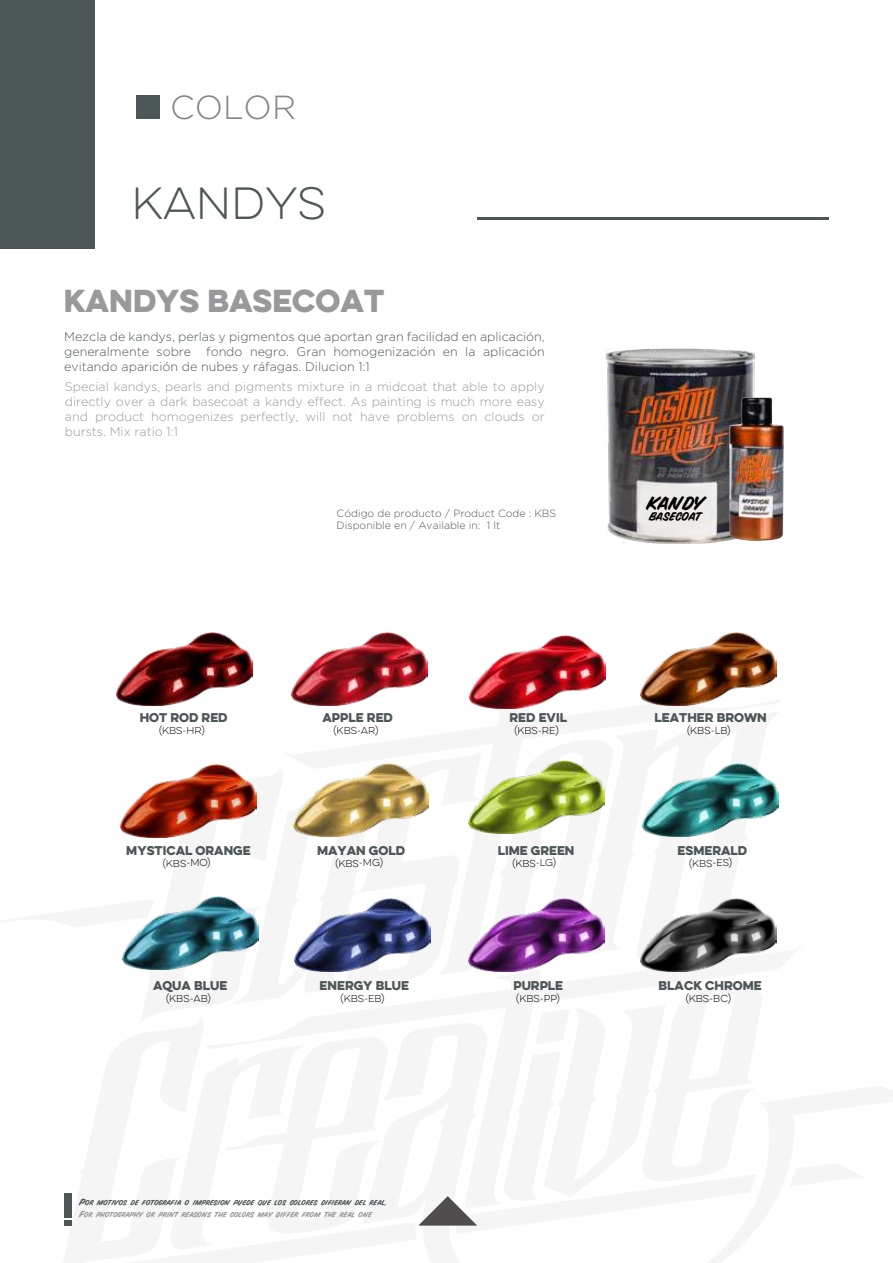
<style>
.page{position:relative;width:893px;height:1263px;background:#fff}
.page>*{position:absolute;margin:0;border:0;box-sizing:border-box;transform-origin:0 0}
.t1{font:100 40.5px "Eveleth Clean";color:#4e5758}
.t2{font:300 33.3px "Gotham";color:#848484}
.t3{font:28.5px "Eveleth Clean";color:#99989b}
.t4{font:14.55px "Snyder Speed Brush";color:#000}
.t5{font:300 12.45px/15px "Gotham";color:#99989b;text-align:justify}
.t6{font:300 12.45px/15px "Gotham";color:#4e5758;text-align:justify}
.t7{font:11.4px "Eveleth Clean";color:#4e5758}
.t8{font:300 10.5px/12.6px "Gotham";color:#4e5758}
.t9{font:9.15px "Snyder Speed Brush";color:#000}
.t10{font:100 9px "Eveleth Clean";color:#000}
.t11{font:7.35px "Snyder Speed Brush";letter-spacing:.01em;color:#4e5758}
.t12{font:7.35px "Snyder Speed Brush";letter-spacing:.01em;color:#99989b}
</style>
<div class="page">
<div style="left:0;top:0;width:94px;height:249px;background:#4e5758"></div>
<svg style="left:419px;top:1196px;width:58px;height:29px"></svg>
<div style="left:137px;top:96px;width:23px;height:23px;background:#4e5758"></div>
<hr style="left:477px;top:217px;width:352px;height:2px;background:#4e5758">
<img style="left:605px;top:348px;width:149px;height:196px">
<img style="left:640px;top:632px;width:136px;height:73px">
<img style="left:117px;top:632px;width:136px;height:73px">
<img style="left:469px;top:898px;width:135px;height:74px">
<img style="left:295px;top:898px;width:136px;height:74px">
<img style="left:122px;top:896px;width:136px;height:73px">
<img style="left:291px;top:632px;width:136px;height:73px">
<img style="left:642px;top:763px;width:136px;height:74px">
<img style="left:640px;top:898px;width:136px;height:74px">
<img style="left:293px;top:763px;width:136px;height:73px">
<img style="left:470px;top:635px;width:135px;height:73px">
<img style="left:121px;top:764px;width:135px;height:73px">
<img style="left:469px;top:760px;width:135px;height:74px">
<img style="left:729px;top:398px;width:55px;height:143px">
<div style="left:64px;top:1193px;width:8px;height:24px;background:#4e5758"></div>
<div style="left:64px;top:1220px;width:8px;height:6px;background:#4e5758"></div>
<h2 class="t2" style="left:170px;top:89px;width:128px">COLOR</h2>
<h1 class="t1" style="left:132px;top:176px;width:196px">KANDYS</h1>
<h3 class="t3" style="left:64px;top:279px;width:322px">KANDYS BASECOAT</h3>
<p class="t6" style="left:64px;top:329px;width:482px">Mezcla de kandys, perlas y pigmentos que aportan gran facilidad en aplicación, generalmente sobre fondo negro. Gran homogenización en la aplicación evitando aparición de nubes y ráfagas. Dilucion 1:1</p>
<p class="t5" style="left:65px;top:379px;width:481px">Special kandys, pearls and pigments mixture in a midcoat that able to apply directly over a dark basecoat a kandy effect. As painting is much more easy and product homogenizes perfectly, will not have problems on clouds or bursts. Mix ratio 1:1</p>
<p class="t8" style="left:337px;top:506px;width:221px">Código de producto / Product Code : KBS<br>Disponible en / Available in: 1 lt</p>
<p class="t4" style="left:647px;top:495px;width:59px">KANDY</p>
<p class="t9" style="left:649px;top:511px;width:54px">BASECOAT</p>
<p class="t7" style="left:140px;top:709px;width:89px">HOT ROD RED</p>
<p class="t10" style="left:159px;top:724px;width:47px">(KBS-HR)</p>
<p class="t7" style="left:323px;top:709px;width:72px">APPLE RED</p>
<p class="t10" style="left:334px;top:724px;width:46px">(KBS-AR)</p>
<p class="t7" style="left:510px;top:709px;width:59px">RED EVIL</p>
<p class="t10" style="left:514px;top:724px;width:46px">(KBS-RE)</p>
<p class="t7" style="left:655px;top:709px;width:114px">LEATHER BROWN</p>
<p class="t10" style="left:687px;top:724px;width:45px">(KBS-LB)</p>
<p class="t7" style="left:126px;top:841px;width:126px">MYSTICAL ORANGE</p>
<p class="t10" style="left:163px;top:857px;width:49px">(KBS-MO)</p>
<p class="t7" style="left:317px;top:841px;width:90px">MAYAN GOLD</p>
<p class="t10" style="left:335px;top:857px;width:49px">(KBS-MG)</p>
<p class="t7" style="left:498px;top:841px;width:78px">LIME GREEN</p>
<p class="t10" style="left:512px;top:857px;width:45px">(KBS-LG)</p>
<p class="t7" style="left:677px;top:841px;width:71px">ESMERALD</p>
<p class="t10" style="left:689px;top:857px;width:45px">(KBS-ES)</p>
<p class="t7" style="left:153px;top:977px;width:76px">AQUA BLUE</p>
<p class="t10" style="left:166px;top:992px;width:46px">(KBS-AB)</p>
<p class="t7" style="left:320px;top:977px;width:91px">ENERGY BLUE</p>
<p class="t10" style="left:341px;top:992px;width:45px">(KBS-EB)</p>
<p class="t7" style="left:513px;top:977px;width:51px">PURPLE</p>
<p class="t10" style="left:516px;top:992px;width:45px">(KBS-PP)</p>
<p class="t7" style="left:659px;top:977px;width:105px">BLACK CHROME</p>
<p class="t10" style="left:686px;top:992px;width:47px">(KBS-BC)</p>
<p class="t11" style="left:79px;top:1198px;width:309px">Por motivos de fotografia o impresion puede que los colores difieran del real.</p>
<p class="t12" style="left:79px;top:1210px;width:295px">For photography or print reasons the colors may differ from the real one</p>
</div>
